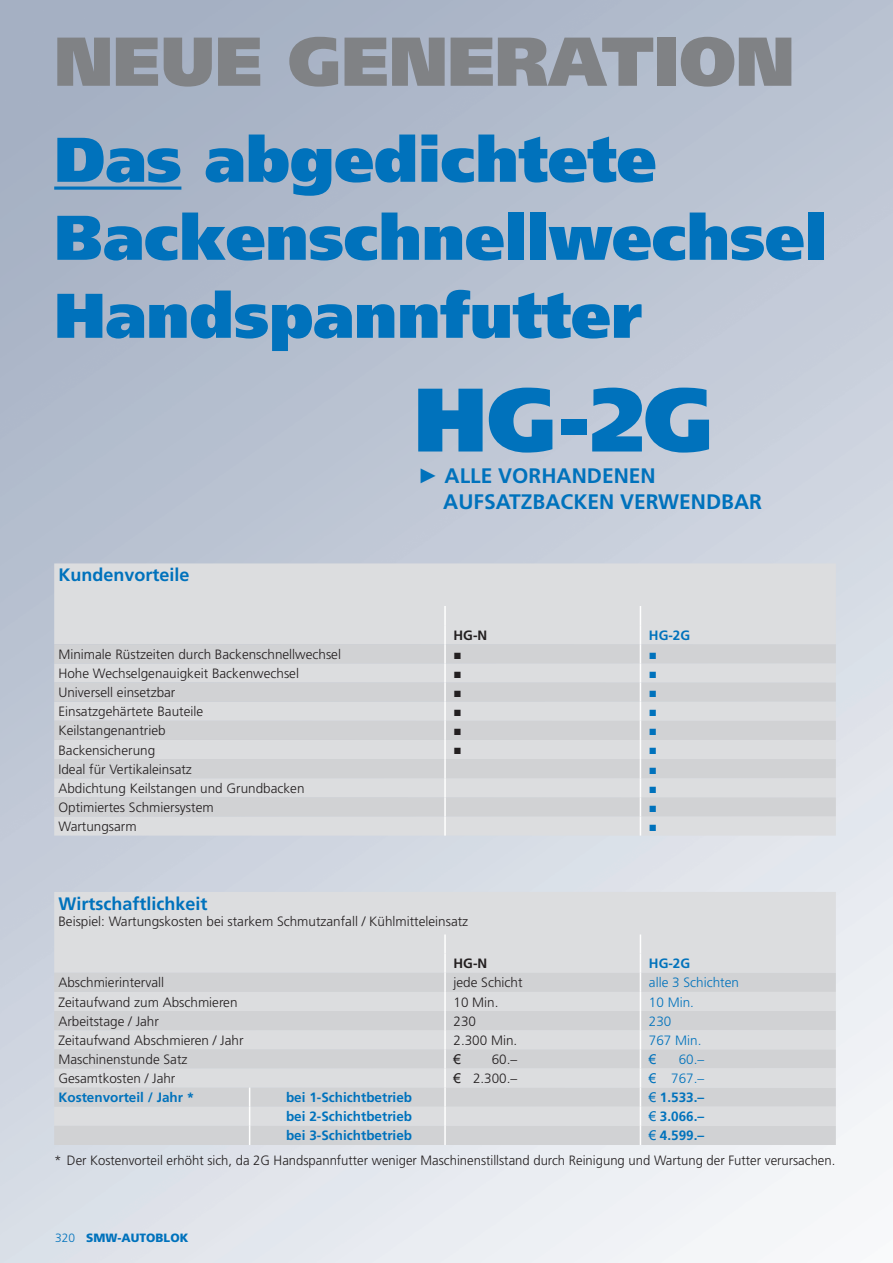
<style>
.page{position:relative;width:893px;height:1263px;background:#fff}
.page>*{position:absolute;margin:0;border:0;box-sizing:border-box;transform-origin:0 0}
.t1{font:900 90px "Frutiger LT Std";color:#0072bc}
.t2{font:900 69px "Frutiger LT Std";color:#808285}
.t3{font:900 63px/78px "Frutiger LT Std";color:#0072bc}
.t4{font:700 21px/25.5px "Frutiger LT Std";color:#0072bc}
.t5{font:700 18px "Frutiger LT Std";color:#0072bc}
.t6{font:300 13.5px/24.3px "Frutiger LT Std";color:#231f20}
.t7{font:700 13.5px "Frutiger LT Std";color:#0072bc}
.t8{font:300 13.5px "Frutiger LT Std";color:#0072bc}
.t9{font:13.5px "Arial";color:#0072bc}
.t10{font:700 13.5px "Frutiger LT Std";color:#231f20}
.t11{font:13.5px "Arial";color:#231f20}
.t12{font:900 12px "Frutiger LT Std";color:#0072bc}
.s1{font-family:"Arial";font-weight:400}
.s2{font-family:"Arial";font-weight:400;color:#0072bc}
.s3{font-weight:700;color:#0072bc}
.s4{font-weight:300}
</style>
<div class="page">
<img style="left:0;top:0;width:893px;height:1263px">
<svg style="left:54px;top:186px;width:127px;height:4px"></svg>
<div style="left:54px;top:563px;width:782px;height:273px;background:#dcdddf"></div>
<svg style="left:54px;top:644px;width:782px;height:172px;background:#d5d6d8"></svg>
<svg style="left:444px;top:606px;width:2px;height:76px"></svg>
<hr style="left:444px;top:682px;width:2px;height:20px;background:#fff">
<svg style="left:444px;top:702px;width:2px;height:114px"></svg>
<hr style="left:444px;top:816px;width:2px;height:20px;background:#fff">
<svg style="left:640px;top:606px;width:1px;height:230px"></svg>
<div style="left:54px;top:892px;width:782px;height:81px;background:#dcdddf"></div>
<svg style="left:54px;top:973px;width:782px;height:172px;background:#d5d6d8"></svg>
<hr style="left:444px;top:934px;width:2px;height:20px;background:#fff">
<svg style="left:444px;top:954px;width:2px;height:133px"></svg>
<hr style="left:444px;top:1087px;width:2px;height:20px;background:#fff">
<svg style="left:249px;top:1087px;width:1px;height:58px"></svg>
<svg style="left:444px;top:1107px;width:2px;height:38px"></svg>
<svg style="left:640px;top:934px;width:1px;height:211px"></svg>
<p class="t2" style="left:54px;top:19px;width:742px">NEUE GENERATION</p>
<p class="t3" style="left:54px;top:120px;width:774px">Das abgedichtete<br>Backenschnellwechsel<br>Handspannfutter</p>
<p class="t1" style="left:414px;top:365px;width:301px">HG-2G</p>
<p class="t5" style="left:58px;top:564px;width:133px">Kundenvorteile</p>
<p class="t4" style="left:443px;top:463px;width:320px;text-indent:-25px"><span class="s1">►</span> ALLE VORHANDENEN<br>AUFSATZBACKEN VERWENDBAR</p>
<p class="t10" style="left:454px;top:627px;width:35px">HG-N</p>
<p class="t7" style="left:649px;top:627px;width:43px">HG-2G</p>
<p class="t6" style="left:58px;top:642px;width:284px">Minimale Rüstzeiten durch Backenschnellwechsel</p>
<p class="t11" style="left:454px;top:645px;width:10px">■</p>
<p class="t9" style="left:649px;top:645px;width:10px">■</p>
<p class="t6" style="left:58px;top:661px;width:242px">Hohe Wechselgenauigkeit Backenwechsel</p>
<p class="t11" style="left:454px;top:664px;width:10px">■</p>
<p class="t9" style="left:649px;top:664px;width:10px">■</p>
<p class="t6" style="left:58px;top:680px;width:118px">Universell einsetzbar</p>
<p class="t11" style="left:454px;top:683px;width:10px">■</p>
<p class="t9" style="left:649px;top:683px;width:10px">■</p>
<p class="t6" style="left:58px;top:700px;width:146px">Einsatzgehärtete Bauteile</p>
<p class="t11" style="left:454px;top:702px;width:10px">■</p>
<p class="t9" style="left:649px;top:702px;width:10px">■</p>
<p class="t6" style="left:58px;top:719px;width:109px">Keilstangenantrieb</p>
<p class="t11" style="left:454px;top:721px;width:10px">■</p>
<p class="t9" style="left:649px;top:721px;width:10px">■</p>
<p class="t6" style="left:58px;top:738px;width:98px">Backensicherung</p>
<p class="t11" style="left:454px;top:740px;width:10px">■</p>
<p class="t9" style="left:649px;top:740px;width:10px">■</p>
<p class="t6" style="left:58px;top:757px;width:135px">Ideal für Vertikaleinsatz</p>
<p class="t9" style="left:649px;top:759px;width:10px">■</p>
<p class="t6" style="left:58px;top:776px;width:248px">Abdichtung Keilstangen und Grundbacken</p>
<p class="t9" style="left:649px;top:779px;width:10px">■</p>
<p class="t6" style="left:58px;top:795px;width:157px">Optimiertes Schmiersystem</p>
<p class="t9" style="left:649px;top:798px;width:10px">■</p>
<p class="t6" style="left:58px;top:814px;width:80px">Wartungsarm</p>
<p class="t9" style="left:649px;top:817px;width:10px">■</p>
<p class="t5" style="left:58px;top:893px;width:151px">Wirtschaftlichkeit</p>
<p class="t6" style="left:58px;top:909px;width:411px">Beispiel: Wartungskosten bei starkem Schmutzanfall / Kühlmitteleinsatz</p>
<p class="t10" style="left:454px;top:956px;width:35px">HG-N</p>
<p class="t7" style="left:649px;top:956px;width:43px">HG-2G</p>
<p class="t6" style="left:58px;top:971px;width:107px">Abschmierintervall</p>
<p class="t6" style="left:454px;top:971px;width:70px">jede Schicht</p>
<p class="t8" style="left:649px;top:975px;width:92px">alle 3 Schichten</p>
<p class="t6" style="left:58px;top:990px;width:181px">Zeitaufwand zum Abschmieren</p>
<p class="t6" style="left:454px;top:990px;width:47px">10 Min.</p>
<p class="t8" style="left:649px;top:994px;width:47px">10 Min.</p>
<p class="t6" style="left:58px;top:1009px;width:102px">Arbeitstage / Jahr</p>
<p class="t6" style="left:454px;top:1009px;width:24px">230</p>
<p class="t8" style="left:649px;top:1013px;width:24px">230</p>
<p class="t6" style="left:58px;top:1028px;width:187px">Zeitaufwand Abschmieren / Jahr</p>
<p class="t6" style="left:454px;top:1028px;width:65px">2.300 Min.</p>
<p class="t8" style="left:649px;top:1032px;width:54px">767 Min.</p>
<p class="t6" style="left:58px;top:1047px;width:131px">Maschinenstunde Satz</p>
<p class="t11" style="left:454px;top:1050px;width:9px">€</p>
<p class="t6" style="left:492px;top:1047px;width:27px">60.–</p>
<p class="t9" style="left:649px;top:1050px;width:9px">€</p>
<p class="t8" style="left:679px;top:1051px;width:27px">60.–</p>
<p class="t6" style="left:58px;top:1066px;width:119px">Gesamtkosten / Jahr</p>
<p class="t6" style="left:454px;top:1066px;width:65px"><span class="s1">€</span> 2.300.–</p>
<p class="t8" style="left:649px;top:1071px;width:57px"><span class="s1">€</span> 767.–</p>
<p class="t7" style="left:58px;top:1089px;width:137px">Kostenvorteil / Jahr *</p>
<p class="t7" style="left:286px;top:1089px;width:128px">bei 1-Schichtbetrieb</p>
<p class="t7" style="left:649px;top:1089px;width:57px"><span class="s1">€</span> 1.533.–</p>
<p class="t7" style="left:286px;top:1109px;width:128px">bei 2-Schichtbetrieb</p>
<p class="t7" style="left:649px;top:1109px;width:57px"><span class="s1">€</span> 3.066.–</p>
<p class="t7" style="left:286px;top:1128px;width:128px">bei 3-Schichtbetrieb</p>
<p class="t6" style="left:54px;top:1124px;width:783px;text-indent:595px"><span class="s2">€</span> <span class="s3">4.599.–<br></span>* Der Kostenvorteil erhöht sich, da 2G Handspannfutter weniger Maschinenstillstand durch Reinigung und Wartung der Futter verursachen.</p>
<p class="t12" style="left:55px;top:1231px;width:135px"><span class="s4">320</span> SMW-AUTOBLOK</p>
</div>
